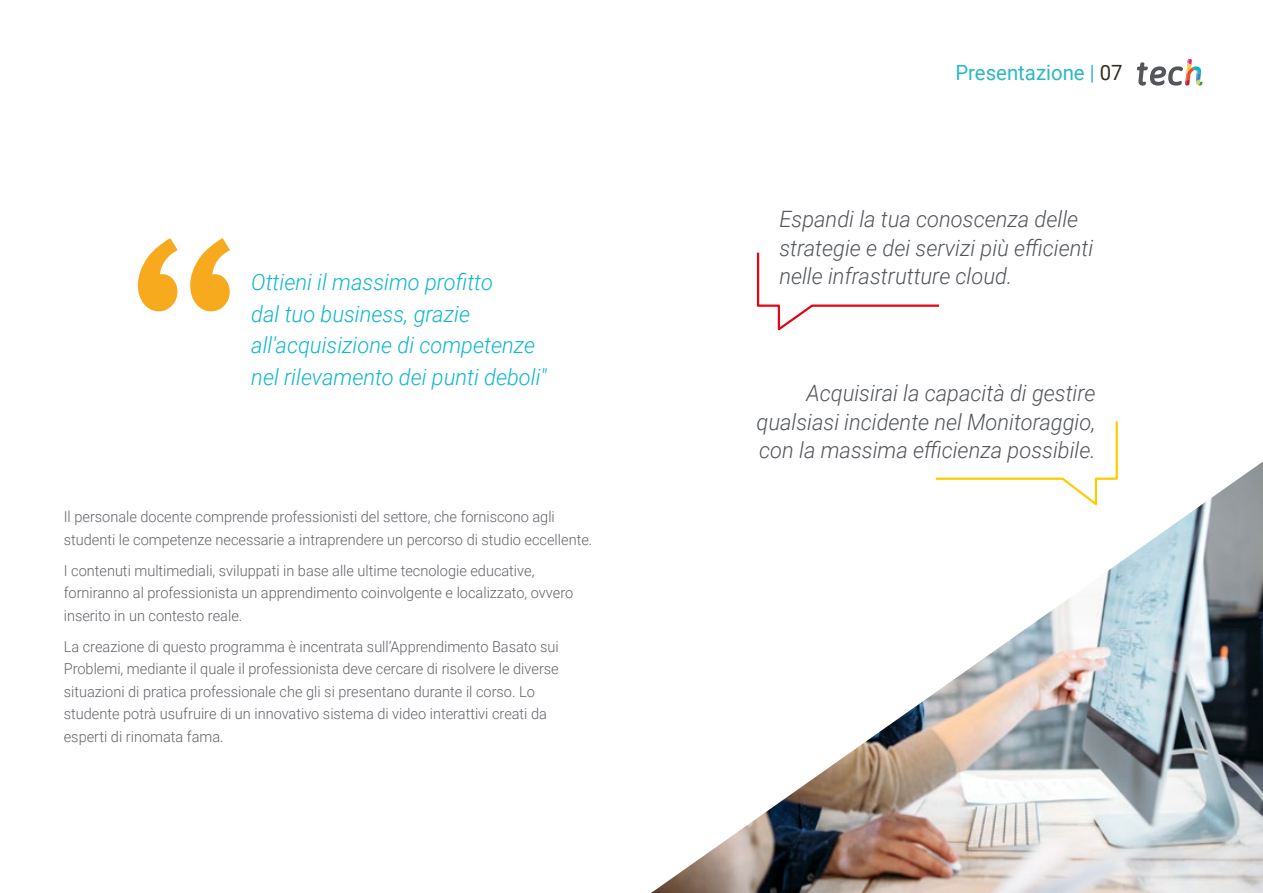
<style>
.page{position:relative;width:1263px;height:893px;background:#fff}
.page>*{position:absolute;margin:0;border:0;box-sizing:border-box;transform-origin:0 0}
.t1{font:italic 300 22.5px/28.5px "Roboto";color:#52555b;text-align:justify}
.t2{font:italic 300 22.5px/31.5px "Roboto";color:#0fb6cf}
.t3{font:21px "Roboto";color:#2db8c5}
.t4{font:300 15px/22.5px "Roboto";color:#61646a}
.s1{color:#312e20}
</style>
<div class="page">
<svg style="left:138px;top:238px;width:92px;height:73px"></svg>
<svg style="left:1137px;top:59px;width:65px;height:27px"></svg>
<svg style="left:1115px;top:421px;width:3px;height:40px"></svg>
<svg style="left:756px;top:252px;width:184px;height:79px"></svg>
<img style="left:651px;top:461px;width:612px;height:432px">
<h1 class="t2" style="left:251px;top:266px;width:297px">Ottieni il massimo profitto<br>dal tuo business, grazie all'acquisizione di competenze nel rilevamento dei punti deboli"</h1>
<p class="t4" style="left:64px;top:505px;width:530px">Il personale docente comprende professionisti del settore, che forniscono agli studenti le competenze necessarie a intraprendere un percorso di studio eccellente.</p>
<p class="t4" style="left:64px;top:558px;width:511px">I contenuti multimediali, sviluppati in base alle ultime tecnologie educative, forniranno al professionista un apprendimento coinvolgente e localizzato, ovvero inserito in un contesto reale.</p>
<p class="t4" style="left:64px;top:634px;width:496px">La creazione di questo programma è incentrata sull’Apprendimento Basato sui Problemi, mediante il quale il professionista deve cercare di risolvere le diverse situazioni di pratica professionale che gli si presentano durante il corso. Lo studente potrà usufruire di un innovativo sistema di video interattivi creati da esperti di rinomata fama.</p>
<h2 class="t3" style="left:955px;top:57px;width:169px">Presentazione | <span class="s1">07</span></h2>
<h1 class="t1" style="left:779px;top:204px;width:315px;text-align:left">Espandi la tua conoscenza delle strategie e dei servizi più efficienti nelle infrastrutture cloud.</h1>
<h1 class="t1" style="left:756px;top:378px;width:341px;text-indent:50px">Acquisirai la capacità di gestire qualsiasi incidente nel Monitoraggio, con la massima efficienza possibile.</h1>
</div>
